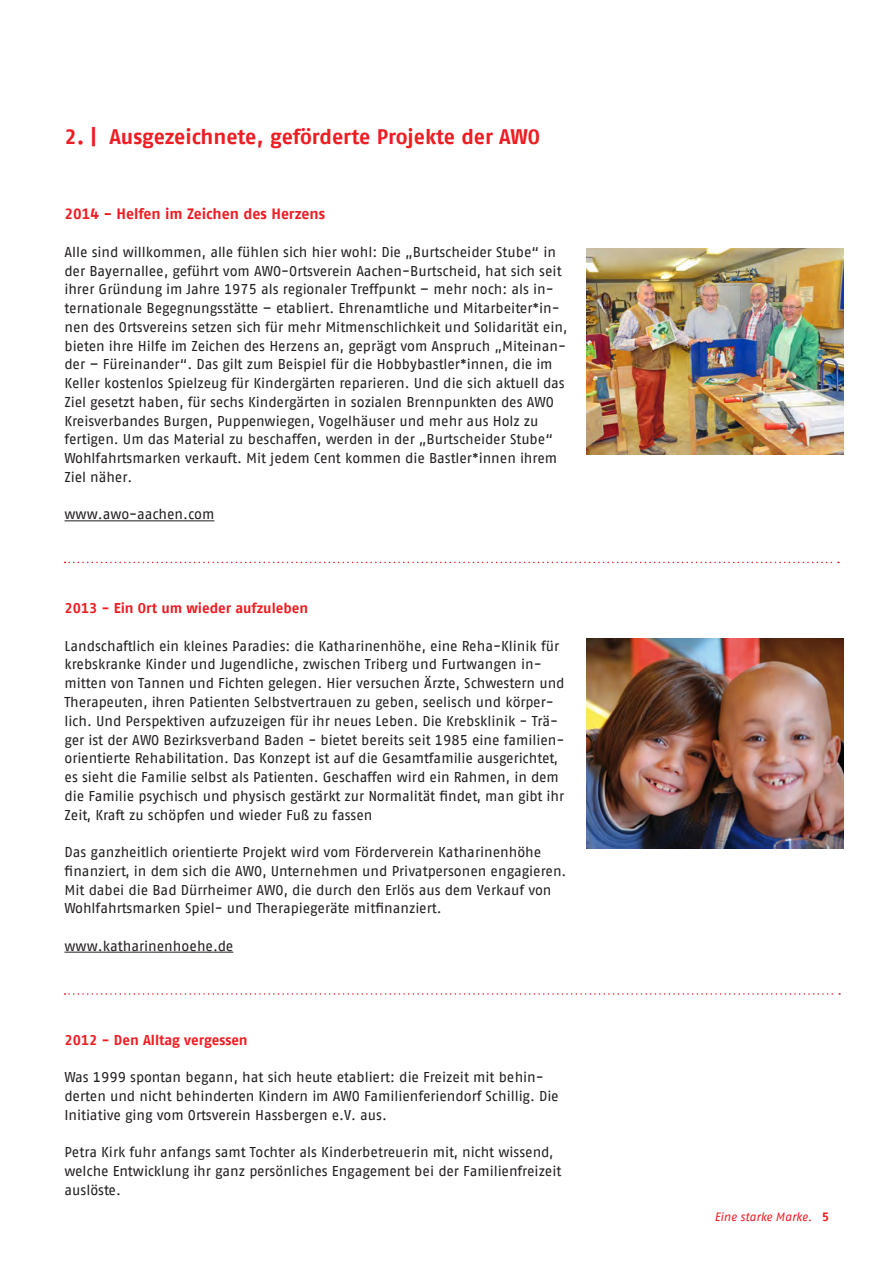
<style>
.page{position:relative;width:893px;height:1263px;background:#fff}
.page>*{position:absolute;margin:0;border:0;box-sizing:border-box;transform-origin:0 0}
.t1{font:700 21px "AWO Fago Office";letter-spacing:-.005em;color:#ee1d23}
.t2{font:700 15px "AWO Fago Office";color:#ee1d23}
.t3{font:14.25px/18.8px "AWO Fago Office";color:#231f20}
.t4{font:700 14.25px "AWO Fago Office";color:#ee1d23}
.t5{font:italic 12px "AWO Fago Office";letter-spacing:-.005em;color:#ee1d23}
.s1{font-weight:700;font-style:normal}
</style>
<div class="page">
<hr style="left:65px;top:520px;width:149px;height:1px;background:#231f20">
<hr style="left:65px;top:952px;width:168px;height:1px;background:#231f20">
<img style="left:587px;top:249px;width:256px;height:205px">
<img style="left:587px;top:638px;width:256px;height:210px">
<svg style="left:65px;top:562px;width:774px;height:1px"></svg>
<svg style="left:65px;top:993px;width:775px;height:2px"></svg>
<h1 class="t1" style="left:65px;top:125px;width:477px">2. | Ausgezeichnete, geförderte Projekte der AWO</h1>
<p class="t2" style="left:65px;top:205px;width:262px">2014 - Helfen im Zeichen des Herzens</p>
<p class="t3" style="left:65px;top:242px;width:504px">Alle sind willkommen, alle fühlen sich hier wohl: Die „Burtscheider Stube“ in der Bayernallee, geführt vom AWO-Ortsverein Aachen-Burtscheid, hat sich seit ihrer Gründung im Jahre 1975 als regionaler Treffpunkt – mehr noch: als in&shy;ternationale Begegnungsstätte – etabliert. Ehrenamtliche und Mitarbeiter*in&shy;nen des Ortsvereins setzen sich für mehr Mitmenschlichkeit und Solidarität ein, bieten ihre Hilfe im Zeichen des Herzens an, geprägt vom Anspruch „Miteinan&shy;der – Füreinander“. Das gilt zum Beispiel für die Hobbybastler*innen, die im Keller kostenlos Spielzeug für Kindergärten reparieren. Und die sich aktuell das Ziel gesetzt haben, für sechs Kindergärten in sozialen Brennpunkten des AWO Kreisverbandes Burgen, Puppenwiegen, Vogelhäuser und mehr aus Holz zu fertigen. Um das Material zu beschaffen, werden in der „Burtscheider Stube“ Wohlfahrtsmarken verkauft. Mit jedem Cent kommen die Bastler*innen ihrem Ziel näher.</p>
<p class="t3" style="left:65px;top:505px;width:151px">www.awo-aachen.com</p>
<p class="t4" style="left:65px;top:600px;width:245px">2013 - Ein Ort um wieder aufzuleben</p>
<p class="t3" style="left:65px;top:636px;width:502px">Landschaftlich ein kleines Paradies: die Katharinenhöhe, eine Reha-Klinik für krebskranke Kinder und Jugendliche, zwischen Triberg und Furtwangen in&shy;mitten von Tannen und Fichten gelegen. Hier versuchen Ärzte, Schwestern und Therapeuten, ihren Patienten Selbstvertrauen zu geben, seelisch und körper&shy;lich. Und Perspektiven aufzuzeigen für ihr neues Leben. Die Krebsklinik - Trä&shy;ger ist der AWO Bezirksverband Baden - bietet bereits seit 1985 eine familien&shy;orientierte Rehabilitation. Das Konzept ist auf die Gesamtfamilie ausgerichtet, es sieht die Familie selbst als Patienten. Geschaffen wird ein Rahmen, in dem die Familie psychisch und physisch gestärkt zur Normalität findet, man gibt ihr Zeit, Kraft zu schöpfen und wieder Fuß zu fassen</p>
<p class="t3" style="left:65px;top:842px;width:503px">Das ganzheitlich orientierte Projekt wird vom Förderverein Katharinenhöhe finanziert, in dem sich die AWO, Unternehmen und Privatpersonen engagieren.<br>Mit dabei die Bad Dürrheimer AWO, die durch den Erlös aus dem Verkauf von Wohlfahrtsmarken Spiel- und Therapiegeräte mitfinanziert.</p>
<p class="t3" style="left:65px;top:936px;width:170px">www.katharinenhoehe.de</p>
<p class="t4" style="left:65px;top:1031px;width:185px">2012 - Den Alltag vergessen</p>
<p class="t3" style="left:65px;top:1067px;width:496px">Was 1999 spontan begann, hat sich heute etabliert: die Freizeit mit behin&shy;derten und nicht behinderten Kindern im AWO Familienferiendorf Schillig. Die<br>Initiative ging vom Ortsverein Hassbergen e.V. aus.</p>
<p class="t3" style="left:65px;top:1143px;width:498px">Petra Kirk fuhr anfangs samt Tochter als Kinderbetreuerin mit, nicht wissend, welche Entwicklung ihr ganz persönliches Engagement bei der Familienfreizeit auslöste.</p>
<p class="t5" style="left:714px;top:1210px;width:116px">Eine starke Marke. <span class="s1">5</span></p>
</div>
